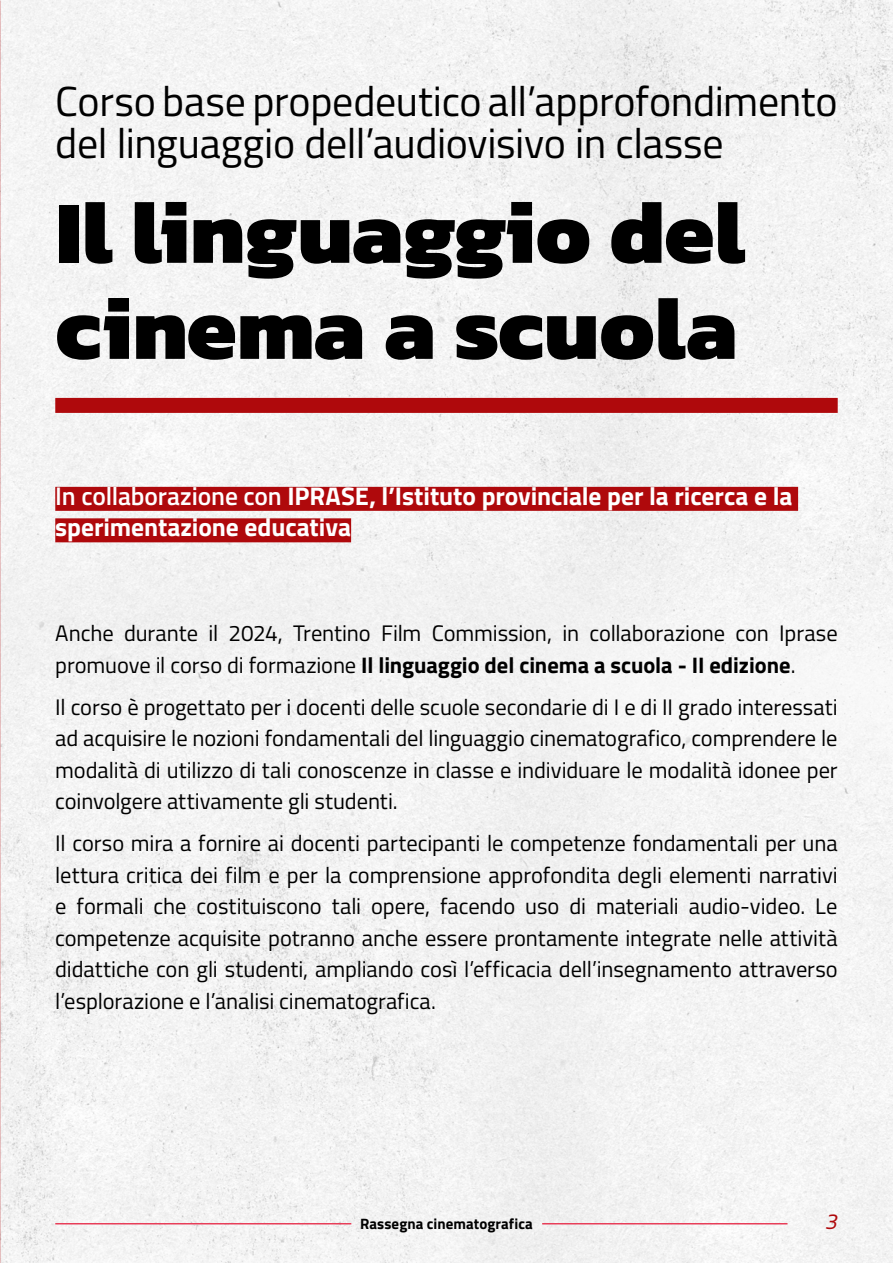
<style>
.page{position:relative;width:893px;height:1263px;background:#f3f3f3}
.page>*{position:absolute;margin:0;border:0;box-sizing:border-box;transform-origin:0 0}
.t1{font:800 90px/96px "Kanit";color:#000}
.t2{font:42px/42px "Titillium Web";letter-spacing:-.01em;color:#000}
.t3{font:700 25.5px/31.5px "Titillium Web";letter-spacing:-.005em;color:#fff}
.t4{font:22.5px/31.5px "Titillium Web";letter-spacing:-.005em;color:#000;text-align:justify}
.t5{font:italic 300 22.5px "Kanit";color:#af090c}
.t6{font:700 15px "Titillium Web";letter-spacing:.005em;color:#000}
.s1{font-weight:600}
.s2{font-weight:700}
</style>
<div class="page">
<div style="left:55px;top:487px;width:743px;height:24px;background:#af090c"></div>
<div style="left:55px;top:518px;width:296px;height:24px;background:#af090c"></div>
<div style="left:55px;top:398px;width:783px;height:15px;background:#af090c"></div>
<hr style="left:55px;top:1223px;width:296px;height:1px;background:#e83e59">
<hr style="left:542px;top:1223px;width:245px;height:1px;background:#e83e59">
<h2 class="t2" style="left:55px;top:79px;width:784px">Corso base propedeutico all’approfondimento del linguaggio dell’audiovisivo in classe</h2>
<h1 class="t1" style="left:55px;top:181px;width:692px">Il linguaggio del cinema a scuola</h1>
<p class="t3" style="left:55px;top:479px;width:739px"><span class="s1">In collaborazione con</span> IPRASE, l’Istituto provinciale per la ricerca e la sperimentazione educativa</p>
<p class="t4" style="left:55px;top:617px;width:784px">Anche durante il 2024, Trentino Film Commission, in collaborazione con Iprase promuove il corso di formazione <span class="s2">Il linguaggio del cinema a scuola - II edizione</span>.</p>
<p class="t4" style="left:55px;top:690px;width:784px">Il corso è progettato per i docenti delle scuole secondarie di I e di II grado interessati ad acquisire le nozioni fondamentali del linguaggio cinematografico, comprendere le modalità di utilizzo di tali conoscenze in classe e individuare le modalità idonee per coinvolgere attivamente gli studenti.</p>
<p class="t4" style="left:55px;top:827px;width:784px">Il corso mira a fornire ai docenti partecipanti le competenze fondamentali per una lettura critica dei film e per la comprensione approfondita degli elementi narrativi e formali che costituiscono tali opere, facendo uso di materiali audio-video. Le competenze acquisite potranno anche essere prontamente integrate nelle attività didattiche con gli studenti, ampliando così l’efficacia dell’insegnamento attraverso l’esplorazione e l’analisi cinematografica.</p>
<p class="t6" style="left:360px;top:1213px;width:174px">Rassegna cinematografica</p>
<p class="t5" style="left:826px;top:1206px;width:13px">3</p>
</div>
